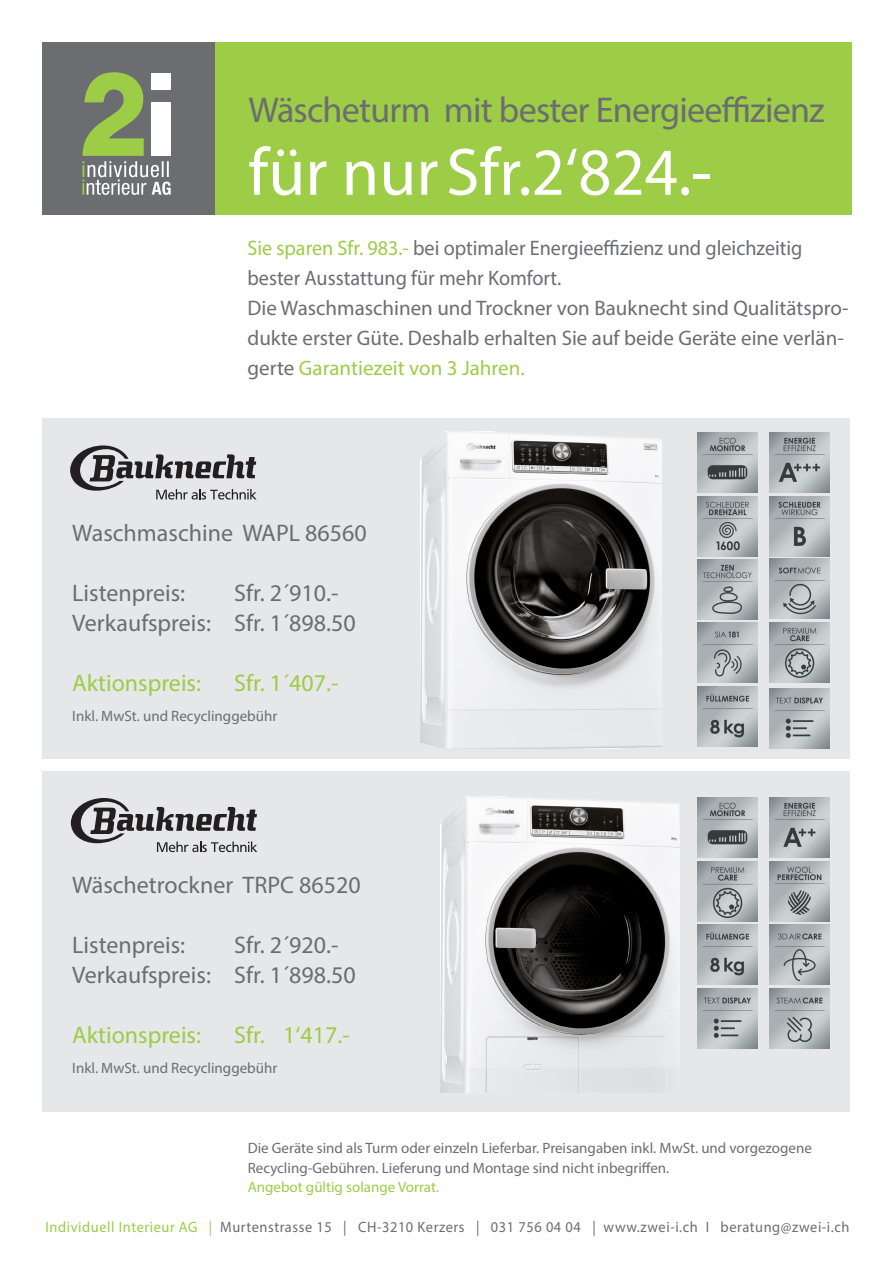
<style>
.page{position:relative;width:893px;height:1263px;background:#fff}
.page>*{position:absolute;margin:0;border:0;box-sizing:border-box;transform-origin:0 0}
.t1{font:67.5px "Myriad Pro";color:#fff}
.t2{font:36px "Myriad Pro";letter-spacing:-.02em;color:#6c6d70}
.t3{font:24px/30px "Myriad Pro";color:#6c6d70}
.t4{font:24px "Myriad Pro";color:#9dcc46}
.t5{font:21px/30px "Myriad Pro";color:#6c6d70;scale:.96 1}
.t6{font:15px/19.5px "Myriad Pro";color:#6c6d70}
.t7{font:15px "Myriad Pro";letter-spacing:.04em;color:#6c6d70;scale:.96 1}
.t8{font:15px "Myriad Pro";color:#9dcc46}
.s1{color:#9dcc46}
</style>
<div class="page">
<div style="left:43px;top:43px;width:172px;height:172px;background:#6c6d70"></div>
<div style="left:43px;top:772px;width:807px;height:340px;background:#e6e7e9"></div>
<div style="left:43px;top:419px;width:807px;height:340px;background:#e6e7e9"></div>
<div style="left:215px;top:43px;width:636px;height:172px;background:#9dcc46"></div>
<svg style="left:82px;top:72px;width:89px;height:123px"></svg>
<img style="left:697px;top:686px;width:60px;height:60px">
<img style="left:697px;top:559px;width:60px;height:60px">
<img style="left:697px;top:496px;width:60px;height:60px">
<img style="left:697px;top:433px;width:60px;height:60px">
<img style="left:697px;top:623px;width:60px;height:60px">
<img style="left:769px;top:559px;width:60px;height:60px">
<img style="left:769px;top:433px;width:60px;height:60px">
<img style="left:769px;top:623px;width:60px;height:60px">
<img style="left:769px;top:688px;width:60px;height:60px">
<img style="left:769px;top:496px;width:60px;height:60px">
<img style="left:769px;top:861px;width:60px;height:60px">
<img style="left:769px;top:925px;width:60px;height:60px">
<img style="left:769px;top:988px;width:60px;height:60px">
<img style="left:769px;top:798px;width:60px;height:60px">
<img style="left:697px;top:925px;width:60px;height:60px">
<img style="left:697px;top:988px;width:60px;height:60px">
<img style="left:697px;top:798px;width:60px;height:60px">
<img style="left:697px;top:861px;width:60px;height:60px">
<img style="left:420px;top:431px;width:242px;height:317px">
<img style="left:440px;top:796px;width:239px;height:296px">
<svg style="left:70px;top:445px;width:187px;height:55px"></svg>
<svg style="left:71px;top:798px;width:186px;height:54px"></svg>
<h2 class="t2" style="left:248px;top:87px;width:578px">Wäscheturm mit bester Energieeffizienz</h2>
<h1 class="t1" style="left:248px;top:130px;width:464px">für nurSfr.2‘824.-</h1>
<p class="t5" style="left:247px;top:233px;width:628px"><span class="s1">Sie sparen Sfr. 983.-</span> bei optimaler Energieeffizienz und gleichzeitig bester Ausstattung für mehr Komfort.<br>Die Waschmaschinen und Trockner von Bauknecht sind Qualitätspro&shy;dukte erster Güte. Deshalb erhalten Sie auf beide Geräte eine verlän&shy;gerte <span class="s1">Garantiezeit von 3 Jahren.</span></p>
<p class="t3" style="left:72px;top:518px;width:296px">Waschmaschine WAPL 86560</p>
<p class="t3" style="left:72px;top:578px;width:285px;text-indent:162px">Sfr. 2´910.-<br>Verkaufspreis: Sfr. 1´898.50</p>
<p class="t4" style="left:72px;top:668px;width:130px">Aktionspreis:</p>
<p class="t4" style="left:234px;top:668px;width:106px">Sfr. 1´407.-</p>
<p class="t6" style="left:72px;top:706px;width:206px">Inkl. MwSt. und Recyclinggebühr</p>
<p class="t3" style="left:72px;top:578px;width:114px">Listenpreis:</p>
<p class="t3" style="left:72px;top:869px;width:290px">Wäschetrockner TRPC 86520</p>
<p class="t3" style="left:72px;top:929px;width:285px;text-indent:162px">Sfr. 2´920.-<br>Verkaufspreis: Sfr. 1´898.50</p>
<p class="t4" style="left:72px;top:1020px;width:130px">Aktionspreis:</p>
<p class="t4" style="left:234px;top:1020px;width:117px">Sfr. 1‘417.-</p>
<p class="t6" style="left:72px;top:1058px;width:206px">Inkl. MwSt. und Recyclinggebühr</p>
<p class="t3" style="left:72px;top:929px;width:114px">Listenpreis:</p>
<p class="t6" style="left:248px;top:1138px;width:566px">Die Geräte sind als Turm oder einzeln Lieferbar. Preisangaben inkl. MwSt. und vorgezogene<br>Recycling-Gebühren. Lieferung und Montage sind nicht inbegriffen.</p>
<p class="t8" style="left:248px;top:1178px;width:193px">Angebot gültig solange Vorrat.</p>
<p class="t7" style="left:45px;top:1217px;width:839px"><span class="s1">Individuell Interieur AG |</span> Murtenstrasse 15 | CH-3210 Kerzers | 031 756 04 04 | www.zwei-i.ch I beratung@zwei-i.ch</p>
</div>
